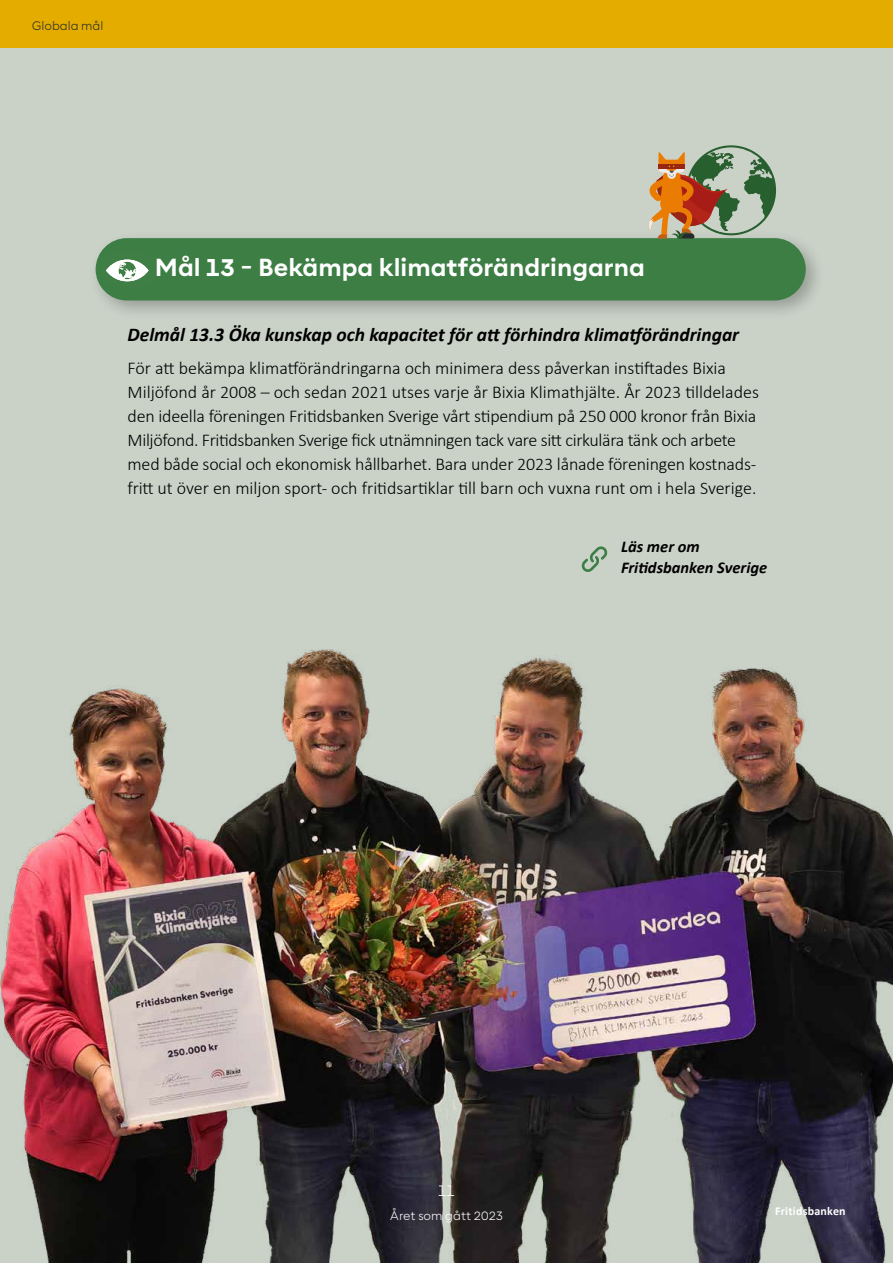
<style>
.page{position:relative;width:893px;height:1263px;background:#fff}
.page>*{position:absolute;margin:0;border:0;box-sizing:border-box;transform-origin:0 0}
.t1{font:700 24px "Corsa Grotesk";color:#fff}
.t2{font:italic 700 19.5px "Calibri";color:#000}
.t3{font:300 18px/24px "Calibri";letter-spacing:-.01em;color:#000}
.t4{font:italic 700 16.5px/21px "Calibri";color:#000}
.t5{font:300 15px "Corsa Grotesk";color:#fff}
.t6{font:300 12px "Corsa Grotesk";color:#fff}
.t7{font:700 12px "Calibri";letter-spacing:.02em;color:#fff}
.t8{font:300 12px "Corsa Grotesk";color:#252b2a}
</style>
<div class="page">
<div style="left:0;top:47px;width:893px;height:1216px;background:#cad2c8"></div>
<div style="left:88px;top:230px;width:738px;height:90px;background:#000;opacity:.25"></div>
<div style="left:96px;top:238px;width:710px;height:62px;background:#3d7e45;border-radius:31px"></div>
<svg style="left:100px;top:252px;width:49px;height:35px"></svg>
<img style="left:0;top:649px;width:892px;height:614px">
<svg style="left:648px;top:145px;width:128px;height:94px"></svg>
<div style="left:0;top:0;width:893px;height:47px;background:#e5ac00"></div>
<svg style="left:581px;top:546px;width:27px;height:26px"></svg>
<p class="t8" style="left:32px;top:18px;width:73px">Globala mål</p>
<h1 class="t1" style="left:155px;top:251px;width:492px">Mål 13 - Bekämpa klimatförändringarna</h1>
<p class="t2" style="left:128px;top:321px;width:613px">Delmål 13.3 Öka kunskap och kapacitet för att förhindra klimatförändringar</p>
<p class="t3" style="left:128px;top:356px;width:633px">För att bekämpa klimatförändringarna och minimera dess påverkan instiftades Bixia Miljöfond år 2008 – och sedan 2021 utses varje år Bixia Klimathjälte. År 2023 tilldelades den ideella föreningen Fritidsbanken Sverige vårt stipendium på 250 000 kronor från Bixia Miljöfond. Fritidsbanken Sverige fick utnämningen tack vare sitt cirkulära tänk och arbete med både social och ekonomisk hållbarhet. Bara under 2023 lånade föreningen kostnads&shy;fritt ut över en miljon sport- och fritidsartiklar till barn och vuxna runt om i hela Sverige.</p>
<p class="t4" style="left:621px;top:536px;width:148px">Läs mer om<br>Fritidsbanken Sverige</p>
<p class="t5" style="left:438px;top:1181px;width:18px">11</p>
<p class="t6" style="left:390px;top:1208px;width:115px">Året som gått 2023</p>
<p class="t7" style="left:775px;top:1203px;width:72px">Fritidsbanken</p>
</div>
